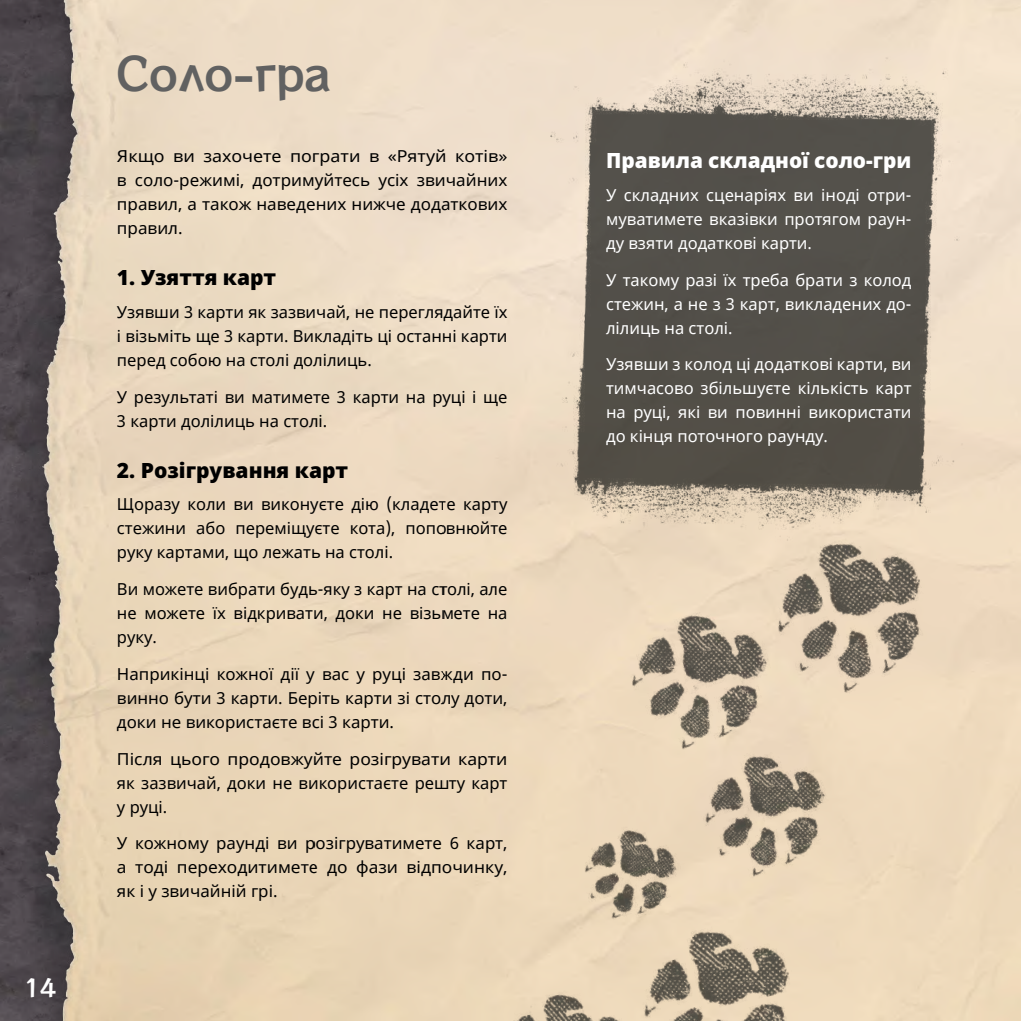
<style>
.page{position:relative;width:1021px;height:1021px;background:#fff}
.page>*{position:absolute;margin:0;border:0;box-sizing:border-box;transform-origin:0 0}
.t1{font:45px "Rockn Roll One UA Regular";color:#616161}
.t2{font:24px "Rockn Roll One UA Regular";color:#fff}
.t3{font:900 21px "Noto Sans";color:#000}
.t4{font:900 21px "Noto Sans";color:#fff}
.t5{font:16.5px/24px "Noto Sans";color:#000;text-align:justify}
.t6{font:16.5px/24px "Noto Sans";color:#fff;text-align:justify}
.t7{font:16.5px/24px "Noto Sans";color:#000;text-align:justify;scale:1.08 1}
.t8{font:16.5px/24px "Noto Sans";color:#000;text-align:justify;scale:1.06 1}
</style>
<div class="page">
<img style="left:0;top:0;width:1020px;height:1020px">
<img style="left:533px;top:46px;width:449px;height:377px">
<img style="left:443px;top:423px;width:577px;height:597px">
<img style="left:315px;top:815px;width:505px;height:205px">
<h2 class="t2" style="left:23px;top:972px;width:35px">14</h2>
<h1 class="t1" style="left:117px;top:45px;width:216px">Соло-гра</h1>
<p class="t7" style="left:117px;top:145px;width:363px">Якщо ви захочете пограти в «Рятуй котів» в соло-режимі, дотримуйтесь усіх звичайних правил, а також наведених нижче додаткових правил.</p>
<p class="t3" style="left:117px;top:266px;width:161px">1. Узяття карт</p>
<p class="t5" style="left:117px;top:300px;width:392px">Узявши 3 карти як зазвичай, не переглядайте їх і візьміть ще 3 карти. Викладіть ці останні карти перед собою на столі долілиць.</p>
<p class="t5" style="left:117px;top:385px;width:392px">У результаті ви матимете 3 карти на руці і ще<br>3 карти долілиць на столі.</p>
<p class="t3" style="left:117px;top:458px;width:233px">2. Розігрування карт</p>
<p class="t5" style="left:117px;top:493px;width:392px">Щоразу коли ви виконуєте дію (кладете карту стежини або переміщуєте кота), поповнюйте руку картами, що лежать на столі.</p>
<p class="t5" style="left:117px;top:577px;width:392px">Ви можете вибрати будь-яку з карт на столі, але не можете їх відкривати, доки не візьмете на руку.</p>
<p class="t5" style="left:117px;top:662px;width:392px">Наприкінці кожної дії у вас у руці завжди по&shy;винно бути 3 карти. Беріть карти зі столу доти, доки не використаєте всі 3 карти.</p>
<p class="t8" style="left:117px;top:747px;width:370px">Після цього продовжуйте розігрувати карти як зазвичай, доки не використаєте решту карт у руці.</p>
<p class="t5" style="left:117px;top:832px;width:392px">У кожному раунді ви розігруватимете 6 карт, а тоді переходитимете до фази відпочинку, як і у звичайній грі.</p>
<p class="t4" style="left:606px;top:149px;width:307px">Правила складної соло-гри</p>
<p class="t6" style="left:606px;top:183px;width:307px">У складних сценаріях ви іноді отри&shy;муватимете вказівки протягом раун&shy;ду взяти додаткові карти.</p>
<p class="t6" style="left:606px;top:268px;width:307px">У такому разі їх треба брати з колод стежин, а не з 3 карт, викладених до&shy;лілиць на столі.</p>
<p class="t6" style="left:606px;top:353px;width:307px">Узявши з колод ці додаткові карти, ви тимчасово збільшуєте кількість карт на руці, які ви повинні використати до кінця поточного раунду.</p>
</div>
